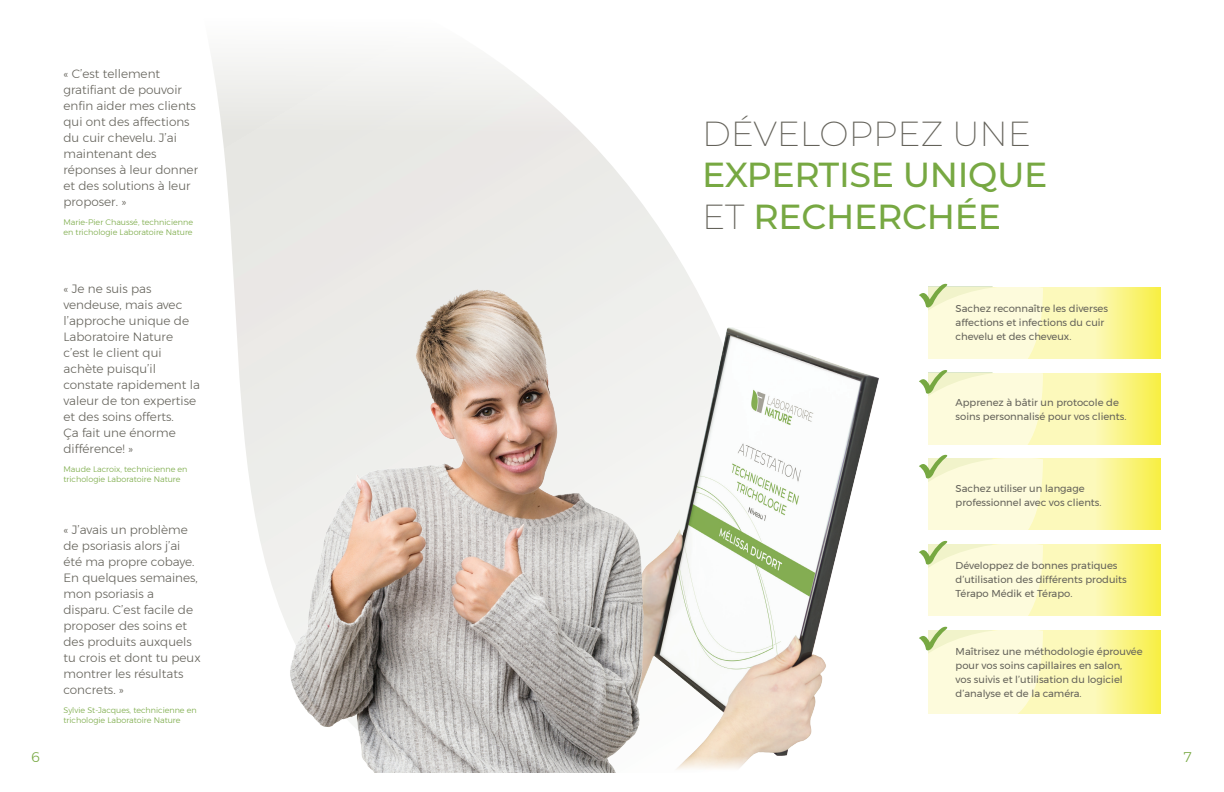
<style>
.page{position:relative;width:1224px;height:792px;background:#fff}
.page>*{position:absolute;margin:0;border:0;box-sizing:border-box;transform-origin:0 0}
.t1{font:500 34.8px/41.3px "Montserrat";letter-spacing:-.01em;color:#77a842}
.t2{font:200 34.8px "Montserrat";color:#64625a}
.t3{font:300 14px "Montserrat";color:#77a842}
.t4{font:300 12px/16px "Montserrat";color:#64625a}
.t5{font:10px/14px "Montserrat";color:#64625a}
.t6{font:300 8px/10px "Montserrat";color:#77a842}
.s1{font-weight:200;color:#64625a}
</style>
<div class="page">
<svg style="left:212px;top:56px;width:456px;height:186px"></svg>
<svg style="left:1043px;top:287px;width:118px;height:72px"></svg>
<svg style="left:1043px;top:373px;width:118px;height:71px"></svg>
<svg style="left:1043px;top:459px;width:118px;height:71px"></svg>
<svg style="left:1043px;top:544px;width:118px;height:72px"></svg>
<svg style="left:937px;top:630px;width:224px;height:84px"></svg>
<img style="left:860px;top:372px;width:77px;height:342px">
<svg style="left:919px;top:283px;width:124px;height:76px"></svg>
<svg style="left:919px;top:370px;width:124px;height:74px"></svg>
<svg style="left:919px;top:454px;width:124px;height:76px"></svg>
<svg style="left:919px;top:540px;width:124px;height:76px"></svg>
<svg style="left:919px;top:626px;width:124px;height:87px"></svg>
<img style="left:231px;top:242px;width:629px;height:531px">
<p class="t4" style="left:63px;top:66px;width:136px">« C’est tellement gratifiant de pouvoir enfin aider mes clients qui ont des affections du cuir chevelu. J’ai maintenant des réponses à leur donner et des solutions à leur proposer. »</p>
<p class="t6" style="left:63px;top:217px;width:131px">Marie-Pier Chaussé, technicienne en trichologie Laboratoire Nature</p>
<p class="t4" style="left:63px;top:280px;width:138px">« Je ne suis pas vendeuse, mais avec l’approche unique de<br>Laboratoire Nature c’est le client qui achète puisqu’il constate rapidement la valeur de ton expertise et des soins offerts.<br>Ça fait une énorme différence! »</p>
<p class="t6" style="left:63px;top:464px;width:126px">Maude Lacroix, technicienne en trichologie Laboratoire Nature</p>
<p class="t4" style="left:63px;top:521px;width:139px">« J’avais un problème de psoriasis alors j’ai été ma propre cobaye.<br>En quelques semaines, mon psoriasis a disparu. C’est facile de proposer des soins et des produits auxquels tu crois et dont tu peux montrer les résultats concrets. »</p>
<p class="t6" style="left:63px;top:705px;width:135px">Sylvie St-Jacques, technicienne en trichologie Laboratoire Nature</p>
<h1 class="t2" style="left:702px;top:110px;width:331px">DÉVELOPPEZ UNE</h1>
<h1 class="t1" style="left:702px;top:153px;width:347px">EXPERTISE UNIQUE<br><span class="s1">ET</span> RECHERCHÉE</h1>
<p class="t5" style="left:956px;top:301px;width:154px">Sachez reconnaître les diverses affections et infections du cuir chevelu et des cheveux.</p>
<p class="t5" style="left:956px;top:396px;width:172px">Apprenez à bâtir un protocole de soins personnalisé pour vos clients.</p>
<p class="t5" style="left:956px;top:482px;width:147px">Sachez utiliser un langage professionnel avec vos clients.</p>
<p class="t5" style="left:956px;top:558px;width:173px">Développez de bonnes pratiques d’utilisation des différents produits<br>Térapo Médik et Térapo.</p>
<p class="t5" style="left:956px;top:644px;width:189px">Maîtrisez une méthodologie éprouvée pour vos soins capillaires en salon,<br>vos suivis et l’utilisation du logiciel d’analyse et de la caméra.</p>
<p class="t3" style="left:31px;top:747px;width:10px">6</p>
<p class="t3" style="left:1184px;top:747px;width:9px">7</p>
</div>
